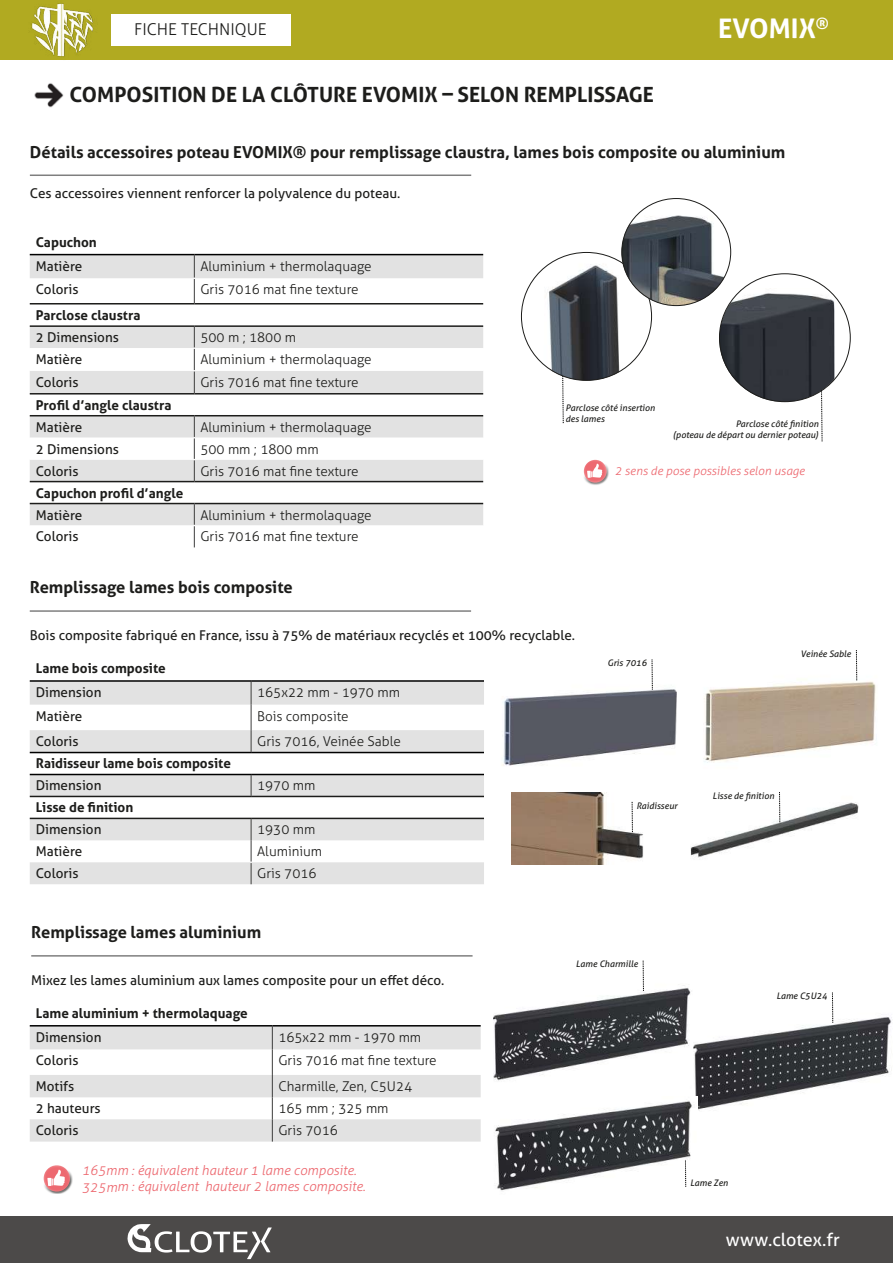
<style>
.page{position:relative;width:893px;height:1263px;background:#fff}
.page>*{position:absolute;margin:0;border:0;box-sizing:border-box;transform-origin:0 0}
.t1{font:700 27px "Aller";color:#fff}
.t2{font:700 21px "Aller";color:#1d1d1b}
.t3{font:18px "Aller";color:#fff}
.t4{font:700 16.5px "Aller";color:#1d1d1b}
.t5{font:300 16.35px "Aller";letter-spacing:-.005em;color:#1d1d1b}
.t6{font:300 13.5px "Aller";color:#1d1d1b}
.t7{font:13.5px "Aller";color:#1d1d1b}
.t8{font:700 13.5px "Aller";color:#1d1d1b}
.t9{font:italic 300 13.5px/16.2px "Aller";color:#ed6970}
.t10{font:italic 300 12px "Aller";color:#ed6970}
.t11{font:italic 9px/10.8px "Aller";color:#1d1d1b}
</style>
<div class="page">
<div style="left:0;top:0;width:893px;height:60px;background:#b1aa21"></div>
<div style="left:111px;top:14px;width:180px;height:32px;background:#fff"></div>
<hr style="left:30px;top:174px;width:441px;height:2px;background:#7f7f7f">
<hr style="left:30px;top:610px;width:441px;height:2px;background:#7f7f7f">
<div style="left:42px;top:1169px;width:31px;height:25px;background:#1d1d1b;opacity:.75"></div>
<svg style="left:44px;top:1165px;width:26px;height:26px"></svg>
<svg style="left:47px;top:1170px;width:18px;height:16px"></svg>
<div style="left:0;top:1217px;width:893px;height:46px;background:#4c4a49"></div>
<img style="left:31px;top:3px;width:63px;height:54px">
<img style="left:34px;top:83px;width:30px;height:25px">
<svg style="left:30px;top:304px;width:453px;height:243px"></svg>
<svg style="left:30px;top:253px;width:453px;height:50px"></svg>
<svg style="left:194px;top:327px;width:1px;height:66px"></svg>
<svg style="left:194px;top:416px;width:1px;height:65px"></svg>
<svg style="left:194px;top:504px;width:1px;height:43px"></svg>
<hr style="left:30px;top:303px;width:164px;height:1px;background:#1d1d1b">
<hr style="left:194px;top:303px;width:289px;height:1px;background:#1d1d1b">
<hr style="left:30px;top:325px;width:164px;height:2px;background:#1d1d1b">
<hr style="left:194px;top:325px;width:289px;height:2px;background:#1d1d1b">
<hr style="left:30px;top:254px;width:164px;height:1px;background:#000">
<hr style="left:194px;top:254px;width:289px;height:1px;background:#000">
<hr style="left:30px;top:393px;width:164px;height:1px;background:#1d1d1b">
<hr style="left:194px;top:393px;width:289px;height:1px;background:#1d1d1b">
<hr style="left:30px;top:415px;width:164px;height:1px;background:#1d1d1b">
<hr style="left:194px;top:415px;width:289px;height:1px;background:#1d1d1b">
<hr style="left:30px;top:481px;width:164px;height:1px;background:#1d1d1b">
<hr style="left:194px;top:481px;width:289px;height:1px;background:#1d1d1b">
<hr style="left:30px;top:503px;width:164px;height:1px;background:#1d1d1b">
<hr style="left:194px;top:503px;width:289px;height:1px;background:#1d1d1b">
<img style="left:521px;top:252px;width:131px;height:129px">
<svg style="left:562px;top:376px;width:2px;height:47px"></svg>
<img style="left:622px;top:205px;width:109px;height:101px">
<img style="left:719px;top:288px;width:130px;height:114px">
<svg style="left:821px;top:390px;width:1px;height:52px"></svg>
<svg style="left:30px;top:682px;width:454px;height:202px;fill:#e2e2e2"></svg>
<svg style="left:251px;top:682px;width:1px;height:70px"></svg>
<svg style="left:251px;top:775px;width:1px;height:21px"></svg>
<svg style="left:251px;top:819px;width:1px;height:65px"></svg>
<hr style="left:30px;top:680px;width:221px;height:2px;background:#000">
<hr style="left:251px;top:680px;width:233px;height:2px;background:#000">
<hr style="left:30px;top:796px;width:221px;height:1px;background:#1d1d1b">
<hr style="left:251px;top:796px;width:233px;height:1px;background:#1d1d1b">
<hr style="left:30px;top:818px;width:221px;height:1px;background:#1d1d1b">
<hr style="left:251px;top:818px;width:233px;height:1px;background:#1d1d1b">
<hr style="left:30px;top:752px;width:221px;height:1px;background:#000">
<hr style="left:251px;top:752px;width:233px;height:1px;background:#000">
<hr style="left:30px;top:774px;width:221px;height:1px;background:#000">
<hr style="left:251px;top:774px;width:233px;height:1px;background:#000">
<img style="left:676px;top:665px;width:200px;height:98px">
<img style="left:502px;top:673px;width:174px;height:93px">
<img style="left:511px;top:792px;width:132px;height:72px">
<img style="left:690px;top:799px;width:169px;height:59px">
<svg style="left:652px;top:659px;width:1px;height:31px"></svg>
<svg style="left:856px;top:650px;width:1px;height:30px"></svg>
<svg style="left:779px;top:792px;width:1px;height:30px"></svg>
<svg style="left:632px;top:802px;width:1px;height:30px"></svg>
<hr style="left:31px;top:955px;width:442px;height:1px;background:#7f7f7f">
<svg style="left:30px;top:1026px;width:451px;height:115px;fill:#e2e2e2"></svg>
<svg style="left:272px;top:1026px;width:1px;height:115px"></svg>
<hr style="left:30px;top:1025px;width:242px;height:1px;background:#000">
<hr style="left:272px;top:1025px;width:209px;height:1px;background:#000">
<img style="left:693px;top:1005px;width:199px;height:106px">
<img style="left:494px;top:972px;width:197px;height:109px">
<img style="left:495px;top:1096px;width:203px;height:95px">
<svg style="left:832px;top:992px;width:1px;height:31px"></svg>
<svg style="left:643px;top:961px;width:1px;height:30px"></svg>
<svg style="left:685px;top:1160px;width:1px;height:27px"></svg>
<svg style="left:127px;top:1224px;width:145px;height:35px"></svg>
<div style="left:583px;top:463px;width:27px;height:22px;background:#1d1d1b;opacity:.75"></div>
<svg style="left:584px;top:460px;width:23px;height:23px"></svg>
<svg style="left:587px;top:464px;width:15px;height:14px"></svg>
<p class="t5" style="left:134px;top:20px;width:134px">FICHE TECHNIQUE</p>
<h1 class="t1" style="left:718px;top:12px;width:112px">EVOMIX<sup>®</sup></h1>
<h2 class="t2" style="left:70px;top:82px;width:586px">COMPOSITION DE LA CLÔTURE EVOMIX – SELON REMPLISSAGE</h2>
<p class="t4" style="left:30px;top:141px;width:757px">Détails accessoires poteau EVOMIX® pour remplissage claustra, lames bois composite ou aluminium</p>
<p class="t7" style="left:30px;top:185px;width:372px">Ces accessoires viennent renforcer la polyvalence du poteau.</p>
<p class="t8" style="left:36px;top:234px;width:63px">Capuchon</p>
<p class="t7" style="left:36px;top:258px;width:48px">Matière</p>
<p class="t6" style="left:200px;top:258px;width:173px">Aluminium + thermolaquage</p>
<p class="t7" style="left:36px;top:281px;width:44px">Coloris</p>
<p class="t6" style="left:200px;top:281px;width:160px">Gris 7016 mat fine texture</p>
<p class="t8" style="left:36px;top:307px;width:106px">Parclose claustra</p>
<p class="t7" style="left:36px;top:329px;width:85px">2 Dimensions</p>
<p class="t6" style="left:200px;top:329px;width:97px">500 m ; 1800 m</p>
<p class="t7" style="left:36px;top:351px;width:48px">Matière</p>
<p class="t6" style="left:200px;top:351px;width:173px">Aluminium + thermolaquage</p>
<p class="t7" style="left:36px;top:374px;width:44px">Coloris</p>
<p class="t6" style="left:200px;top:374px;width:160px">Gris 7016 mat fine texture</p>
<p class="t8" style="left:36px;top:397px;width:137px">Profil d’angle claustra</p>
<p class="t7" style="left:36px;top:419px;width:48px">Matière</p>
<p class="t6" style="left:200px;top:419px;width:173px">Aluminium + thermolaquage</p>
<p class="t7" style="left:36px;top:441px;width:85px">2 Dimensions</p>
<p class="t6" style="left:200px;top:441px;width:120px">500 mm ; 1800 mm</p>
<p class="t7" style="left:36px;top:463px;width:44px">Coloris</p>
<p class="t6" style="left:200px;top:463px;width:160px">Gris 7016 mat fine texture</p>
<p class="t8" style="left:36px;top:484px;width:149px">Capuchon profil d’angle</p>
<p class="t7" style="left:36px;top:506px;width:48px">Matière</p>
<p class="t6" style="left:200px;top:507px;width:173px">Aluminium + thermolaquage</p>
<p class="t7" style="left:36px;top:528px;width:44px">Coloris</p>
<p class="t6" style="left:200px;top:528px;width:160px">Gris 7016 mat fine texture</p>
<p class="t4" style="left:30px;top:577px;width:265px">Remplissage lames bois composite</p>
<p class="t11" style="left:566px;top:402px;width:91px">Parclose côté insertion des lames</p>
<p class="t11" style="left:673px;top:418px;width:147px;text-align:right">Parclose côté finition<br>(poteau de départ ou dernier poteau)</p>
<p class="t10" style="left:615px;top:463px;width:191px">2 sens de pose possibles selon usage</p>
<p class="t7" style="left:30px;top:627px;width:547px">Bois composite fabriqué en France, issu à 75% de matériaux recyclés et 100% recyclable.</p>
<p class="t8" style="left:36px;top:660px;width:132px">Lame bois composite</p>
<p class="t7" style="left:36px;top:684px;width:67px">Dimension</p>
<p class="t6" style="left:257px;top:684px;width:144px">165x22 mm - 1970 mm</p>
<p class="t7" style="left:36px;top:707px;width:48px">Matière</p>
<p class="t6" style="left:257px;top:708px;width:93px">Bois composite</p>
<p class="t7" style="left:36px;top:733px;width:44px">Coloris</p>
<p class="t6" style="left:257px;top:733px;width:145px">Gris 7016, Veinée Sable</p>
<p class="t8" style="left:36px;top:755px;width:197px">Raidisseur lame bois composite</p>
<p class="t7" style="left:36px;top:777px;width:67px">Dimension</p>
<p class="t6" style="left:257px;top:777px;width:60px">1970 mm</p>
<p class="t8" style="left:36px;top:799px;width:99px">Lisse de finition</p>
<p class="t7" style="left:36px;top:821px;width:67px">Dimension</p>
<p class="t6" style="left:257px;top:821px;width:60px">1930 mm</p>
<p class="t7" style="left:36px;top:843px;width:48px">Matière</p>
<p class="t6" style="left:257px;top:843px;width:67px">Aluminium</p>
<p class="t7" style="left:36px;top:865px;width:44px">Coloris</p>
<p class="t6" style="left:257px;top:865px;width:61px">Gris 7016</p>
<p class="t11" style="left:607px;top:657px;width:41px">Gris 7016</p>
<p class="t11" style="left:637px;top:800px;width:42px">Raidisseur</p>
<p class="t11" style="left:800px;top:648px;width:52px">Veinée Sable</p>
<p class="t11" style="left:713px;top:790px;width:63px">Lisse de finition</p>
<p class="t4" style="left:31px;top:922px;width:231px">Remplissage lames aluminium</p>
<p class="t7" style="left:31px;top:972px;width:415px">Mixez les lames aluminium aux lames composite pour un effet déco.</p>
<p class="t8" style="left:36px;top:1005px;width:213px">Lame aluminium + thermolaquage</p>
<p class="t7" style="left:36px;top:1029px;width:67px">Dimension</p>
<p class="t6" style="left:278px;top:1029px;width:144px">165x22 mm - 1970 mm</p>
<p class="t7" style="left:36px;top:1052px;width:44px">Coloris</p>
<p class="t6" style="left:278px;top:1052px;width:160px">Gris 7016 mat fine texture</p>
<p class="t7" style="left:36px;top:1078px;width:40px">Motifs</p>
<p class="t6" style="left:278px;top:1078px;width:135px">Charmille, Zen, C5U24</p>
<p class="t7" style="left:36px;top:1100px;width:66px">2 hauteurs</p>
<p class="t6" style="left:278px;top:1100px;width:112px">165 mm ; 325 mm</p>
<p class="t7" style="left:36px;top:1122px;width:44px">Coloris</p>
<p class="t6" style="left:278px;top:1122px;width:61px">Gris 7016</p>
<p class="t9" style="left:82px;top:1162px;width:285px">165mm : équivalent hauteur 1 lame composite.<br>325mm : équivalent hauteur 2 lames composite.</p>
<p class="t11" style="left:576px;top:959px;width:63px">Lame Charmille</p>
<p class="t11" style="left:776px;top:990px;width:52px">Lame C5U24</p>
<p class="t11" style="left:690px;top:1177px;width:39px">Lame Zen</p>
<h3 class="t3" style="left:726px;top:1228px;width:115px">www.clotex.fr</h3>
</div>
